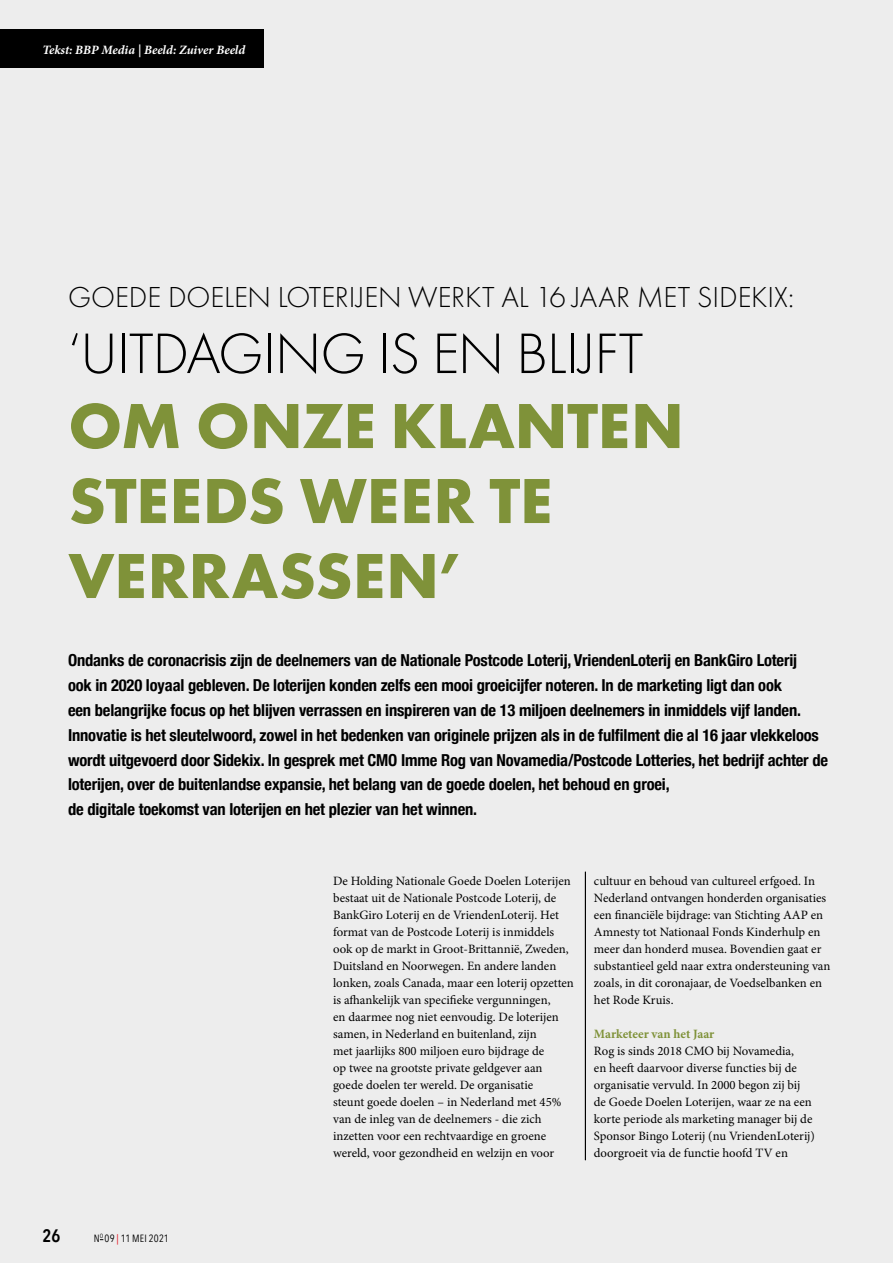
<style>
.page{position:relative;width:893px;height:1263px;background:#ededed}
.page>*{position:absolute;margin:0;border:0;box-sizing:border-box;transform-origin:0 0}
.t1{font:700 66px/75px "Futura PT";letter-spacing:-.005em;color:#7f9239}
.t2{font:300 59.1px "Futura PT";letter-spacing:-.02em;color:#000}
.t3{font:300 30px "Futura PT";letter-spacing:-.005em;color:#000}
.t4{font:600 18px "Avenir Next Condensed";color:#000}
.t5{font:700 condensed 16.5px/24.8px "Helvetica Neue";letter-spacing:-.01em;color:#000}
.t6{font:12.75px/17px "Minion Pro";color:#000}
.t7{font:italic 700 12.75px "Minion Pro";color:#fff}
.t8{font:700 12.75px "Minion Pro";color:#7f9239}
.t9{font:10.5px "Avenir Next Condensed";letter-spacing:.015em;color:#000}
.s1{color:#e30613}
</style>
<div class="page">
<div style="left:0;top:30px;width:264px;height:38px;background:#000"></div>
<hr style="left:585px;top:872px;width:1px;height:288px;background:#000">
<p class="t7" style="left:43px;top:40px;width:204px">Tekst: BBP Media | Beeld: Zuiver Beeld</p>
<h3 class="t3" style="left:68px;top:280px;width:727px">GOEDE DOELEN LOTERIJEN WERKT AL 16 JAAR MET SIDEKIX:</h3>
<h2 class="t2" style="left:68px;top:320px;width:577px">‘UITDAGING IS EN BLIJFT</h2>
<h1 class="t1" style="left:68px;top:387px;width:617px">OM ONZE KLANTEN<br>STEEDS WEER TE<br>VERRASSEN’</h1>
<p class="t5" style="left:68px;top:647px;width:762px">Ondanks de coronacrisis zijn de deelnemers van de Nationale Postcode Loterij, VriendenLoterij en BankGiro Loterij<br>ook in 2020 loyaal gebleven. De loterijen konden zelfs een mooi groeicijfer noteren. In de marketing ligt dan ook<br>een belangrijke focus op het blijven verrassen en inspireren van de 13 miljoen deelnemers in inmiddels vijf landen.<br>Innovatie is het sleutelwoord, zowel in het bedenken van originele prijzen als in de fulfilment die al 16 jaar vlekkeloos wordt uitgevoerd door Sidekix. In gesprek met CMO Imme Rog van Novamedia/Postcode Lotteries, het bedrijf achter de loterijen, over de buitenlandse expansie, het belang van de goede doelen, het behoud en groei,<br>de digitale toekomst van loterijen en het plezier van het winnen.</p>
<h3 class="t4" style="left:43px;top:1220px;width:19px">26</h3>
<p class="t9" style="left:94px;top:1229px;width:77px">N<sup>O</sup> 09 <span class="s1">|</span> 11 MEI 2021</p>
<p class="t6" style="left:333px;top:872px;width:242px">De Holding Nationale Goede Doelen Loterijen bestaat uit de Nationale Postcode Loterij, de BankGiro Loterij en de VriendenLoterij. Het format van de Postcode Loterij is inmiddels ook op de markt in Groot-Brittannië, Zweden, Duitsland en Noorwegen. En andere landen lonken, zoals Canada, maar een loterij opzetten is afhankelijk van specifieke vergunningen,<br>en daarmee nog niet eenvoudig. De loterijen samen, in Nederland en buitenland, zijn<br>met jaarlijks 800 miljoen euro bijdrage de<br>op twee na grootste private geldgever aan goede doelen ter wereld. De organisatie<br>steunt goede doelen – in Nederland met 45% van de inleg van de deelnemers - die zich inzetten voor een rechtvaardige en groene wereld, voor gezondheid en welzijn en voor</p>
<p class="t6" style="left:594px;top:872px;width:238px">cultuur en behoud van cultureel erfgoed. In Nederland ontvangen honderden organisaties een financiële bijdrage: van Stichting AAP en Amnesty tot Nationaal Fonds Kinderhulp en meer dan honderd musea. Bovendien gaat er substantieel geld naar extra ondersteuning van zoals, in dit coronajaar, de Voedselbanken en het Rode Kruis.</p>
<p class="t8" style="left:594px;top:1024px;width:122px">Marketeer van het Jaar</p>
<p class="t6" style="left:594px;top:1042px;width:223px">Rog is sinds 2018 CMO bij Novamedia,<br>en heeft daarvoor diverse functies bij de organisatie vervuld. In 2000 begon zij bij de Goede Doelen Loterijen, waar ze na een korte periode als marketing manager bij de Sponsor Bingo Loterij (nu VriendenLoterij) doorgroeit via de functie hoofd TV en</p>
</div>
